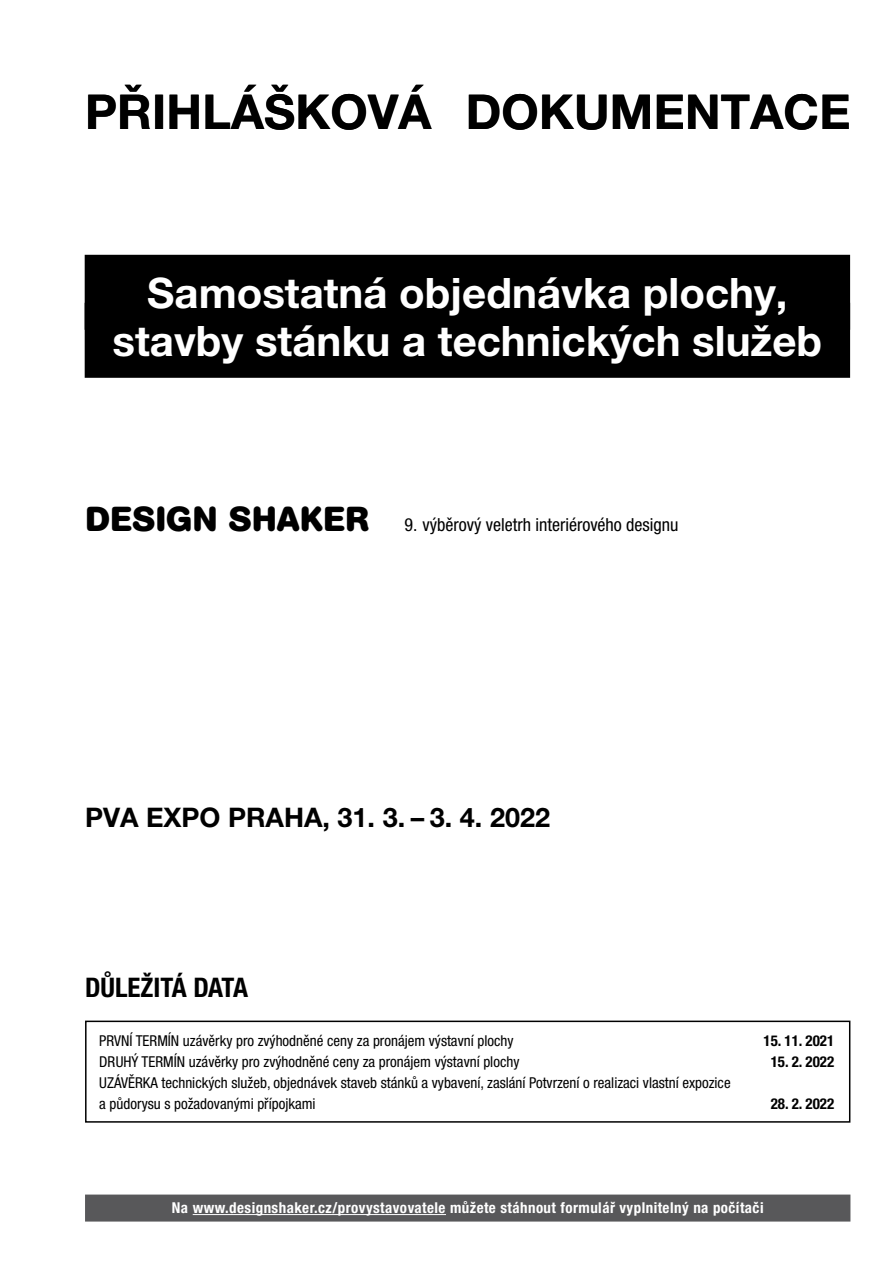
<style>
.page{position:relative;width:893px;height:1263px;background:#fff}
.page>*{position:absolute;margin:0;border:0;box-sizing:border-box;transform-origin:0 0}
.t1{font:700 48px "Helvetica Neue LT Pro";letter-spacing:.005em;color:#000}
.t2{font:700 42px/48px "Helvetica Neue LT Pro";color:#fff;text-align:center}
.t3{font:700 27px "Helvetica Neue LT Pro";color:#000}
.t4{font:700 condensed 27px "Helvetica Neue LT Pro";color:#000}
.t5{font:condensed 18px "Helvetica Neue LT Pro";color:#000}
.t6{font:condensed 15px/21px "Helvetica Neue LT Pro";color:#000}
.t7{font:700 condensed 15px "Helvetica Neue LT Pro";letter-spacing:.03em;color:#fff}
.t8{font:700 condensed 15px "Helvetica Neue LT Pro";color:#000}
.s1{font-family:"Accius Buch Rounded DOT";font-weight:700;font-stretch:normal;font-size:36.45px}
</style>
<div class="page">
<div style="left:85px;top:1194px;width:765px;height:27px;background:#58585a"></div>
<hr style="left:193px;top:1214px;width:253px;height:1px;background:#fff">
<div style="left:85px;top:1020px;width:765px;height:103px;border:2px solid #000"></div>
<div style="left:85px;top:255px;width:765px;height:75px;background:#000"></div>
<div style="left:85px;top:303px;width:765px;height:75px;background:#000"></div>
<h1 class="t1" style="left:85px;top:82px;width:767px">PŘIHLÁŠKOVÁ DOKUMENTACE</h1>
<h2 class="t2" style="left:113px;top:268px;width:711px">Samostatná objednávka plochy, stavby stánku a technických služeb</h2>
<p class="t5" style="left:85px;top:515px;width:595px"><span class="s1">DESIGN SHAKER</span> 9. výběrový veletrh interiérového designu</p>
<h3 class="t3" style="left:85px;top:801px;width:466px">PVA EXPO PRAHA, 31. 3. – 3. 4. 2022</h3>
<h3 class="t4" style="left:85px;top:971px;width:165px">DŮLEŽITÁ DATA</h3>
<p class="t6" style="left:99px;top:1030px;width:416px">PRVNÍ TERMÍN uzávěrky pro zvýhodněné ceny za pronájem výstavní plochy</p>
<p class="t8" style="left:763px;top:1031px;width:72px">15. 11. 2021</p>
<p class="t6" style="left:99px;top:1051px;width:422px">DRUHÝ TERMÍN uzávěrky pro zvýhodněné ceny za pronájem výstavní plochy</p>
<p class="t8" style="left:771px;top:1052px;width:65px">15. 2. 2022</p>
<p class="t6" style="left:99px;top:1072px;width:633px">UZÁVĚRKA technických služeb, objednávek staveb stánků a vybavení, zaslání Potvrzení o realizaci vlastní expozice a půdorysu s požadovanými přípojkami</p>
<p class="t8" style="left:771px;top:1094px;width:65px">28. 2. 2022</p>
<p class="t7" style="left:172px;top:1198px;width:593px">Na www.designshaker.cz/provystavovatele můžete stáhnout formulář vyplnitelný na počítači</p>
</div>
